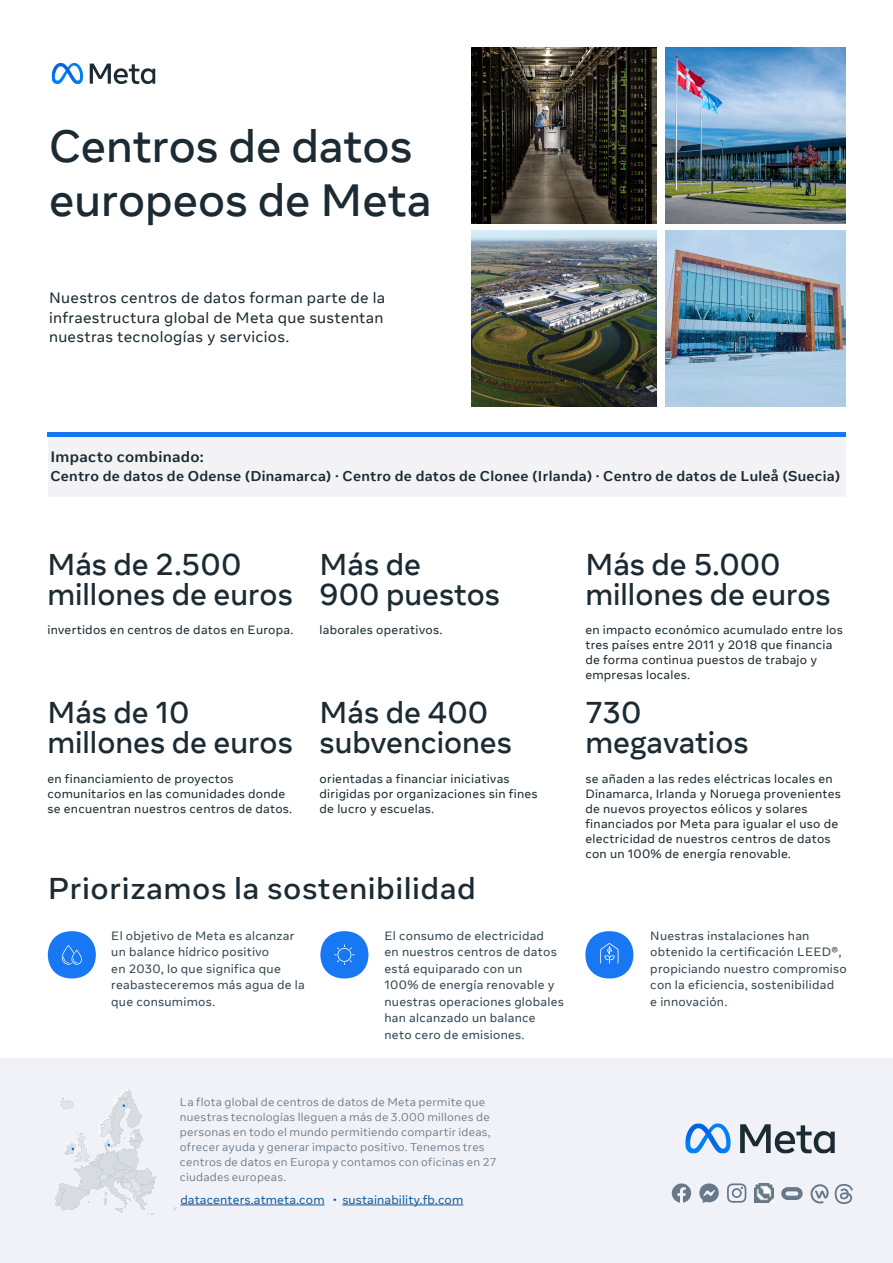
<style>
.page{position:relative;width:893px;height:1263px;background:#fff}
.page>*{position:absolute;margin:0;border:0;box-sizing:border-box;transform-origin:0 0}
.t1{font:500 45px/54px "Optimistic Display";color:#1c2b33}
.LARGE_NUMBER{font:500 30px/30px "Optimistic Display";color:#1c2b33}
.SUB_HEADER{font:500 30px "Optimistic";letter-spacing:.02em;color:#1c2b33}
.t2{font:15px/19.5px "Optimistic Text";letter-spacing:.02em;color:#1c2b33;text-align:justify}
.SUB_HEADER-2{font:700 15px "Optimistic Text";letter-spacing:.02em;color:#1c2b33}
.SUB_HEADER-3{font:700 14.1px "Optimistic Text";letter-spacing:.02em;color:#1c2b33}
.DESCRIPTION{font:12px/15px "Optimistic Text";letter-spacing:.02em;color:#1c2b33}
.DESCRIPTION-2{font:12px/16.5px "Optimistic Text";letter-spacing:.02em;color:#334753}
.DESCRIPTION-3{font:12px/16.5px "Optimistic Text";letter-spacing:.02em;color:#344854}
.DESCRIPTION-4{font:12px "Optimistic Text";letter-spacing:.01em;color:#175d9e}
.BODY_COPY_1ST{font:12px "Optimistic Text";letter-spacing:.01em;color:#175d9e}
.boilerplate{font:300 11.25px/15px "Optimistic Text";letter-spacing:.02em;color:#67788a}
</style>
<div class="page">
<img style="left:51px;top:63px;width:105px;height:21px">
<div style="left:48px;top:433px;width:798px;height:63px;background:#f3f3f6"></div>
<div style="left:48px;top:432px;width:798px;height:5px;background:#1877f2"></div>
<div style="left:48px;top:931px;width:48px;height:47px;background:#1877f2;border-radius:24px"></div>
<svg style="left:62px;top:945px;width:20px;height:20px"></svg>
<div style="left:585px;top:931px;width:48px;height:47px;background:#1877f2;border-radius:24px"></div>
<svg style="left:600px;top:943px;width:19px;height:20px"></svg>
<div style="left:320px;top:931px;width:48px;height:47px;background:#1877f2;border-radius:24px"></div>
<svg style="left:334px;top:944px;width:21px;height:21px"></svg>
<div style="left:0;top:1058px;width:893px;height:205px;background:#f1f2f7"></div>
<img style="left:55px;top:1089px;width:231px;height:126px">
<hr style="left:180px;top:1204px;width:145px;height:1px;background:#175d9e">
<hr style="left:342px;top:1204px;width:121px;height:1px;background:#175d9e">
<img style="left:685px;top:1123px;width:150px;height:31px">
<svg style="left:810px;top:1184px;width:19px;height:19px"></svg>
<svg style="left:672px;top:1183px;width:19px;height:20px"></svg>
<svg style="left:699px;top:1183px;width:20px;height:20px"></svg>
<svg style="left:727px;top:1183px;width:19px;height:20px"></svg>
<img style="left:755px;top:1183px;width:19px;height:20px">
<svg style="left:781px;top:1187px;width:22px;height:13px"></svg>
<svg style="left:835px;top:1184px;width:18px;height:20px"></svg>
<img style="left:665px;top:47px;width:180px;height:176px">
<img style="left:665px;top:230px;width:180px;height:176px">
<img style="left:472px;top:47px;width:185px;height:176px">
<img style="left:472px;top:230px;width:185px;height:176px">
<p class="t1" style="left:49px;top:120px;width:384px">Centros de datos europeos de Meta</p>
<p class="t2" style="left:49px;top:288px;width:338px">Nuestros centros de datos forman parte de la infraestructura global de Meta que sustentan nuestras tecnologías y servicios.</p>
<p class="SUB_HEADER-2" style="left:50px;top:447px;width:155px">Impacto combinado:</p>
<p class="SUB_HEADER-3" style="left:50px;top:467px;width:791px">Centro de datos de Odense (Dinamarca) · Centro de datos de Clonee (Irlanda) · Centro de datos de Luleå (Suecia)</p>
<p class="LARGE_NUMBER" style="left:47px;top:551px;width:247px">Más de 2.500 millones de euros</p>
<p class="DESCRIPTION" style="left:47px;top:623px;width:248px">invertidos en centros de datos en Europa.</p>
<p class="LARGE_NUMBER" style="left:47px;top:698px;width:247px">Más de 10 millones de euros</p>
<p class="DESCRIPTION" style="left:47px;top:771px;width:247px">en financiamiento de proyectos comunitarios en las comunidades donde se encuentran nuestros centros de datos.</p>
<p class="LARGE_NUMBER" style="left:320px;top:551px;width:182px">Más de<br>900 puestos</p>
<p class="DESCRIPTION" style="left:320px;top:623px;width:124px">laborales operativos.</p>
<p class="LARGE_NUMBER" style="left:320px;top:698px;width:194px">Más de 400 subvenciones</p>
<p class="DESCRIPTION" style="left:320px;top:771px;width:220px">orientadas a financiar iniciativas dirigidas por organizaciones sin fines de lucro y escuelas.</p>
<p class="SUB_HEADER" style="left:48px;top:869px;width:430px">Priorizamos la sostenibilidad</p>
<p class="LARGE_NUMBER" style="left:585px;top:551px;width:247px">Más de 5.000 millones de euros</p>
<p class="DESCRIPTION" style="left:585px;top:623px;width:259px">en impacto económico acumulado entre los tres países entre 2011 y 2018 que financia de forma continua puestos de trabajo y empresas locales.</p>
<p class="LARGE_NUMBER" style="left:585px;top:698px;width:58px">730</p>
<p class="LARGE_NUMBER" style="left:585px;top:728px;width:165px">megavatios</p>
<p class="DESCRIPTION" style="left:585px;top:771px;width:257px">se añaden a las redes eléctricas locales en Dinamarca, Irlanda y Noruega provenientes de nuevos proyectos eólicos y solares financiados por Meta para igualar el uso de electricidad de nuestros centros de datos con un 100% de energía renovable.</p>
<p class="DESCRIPTION-3" style="left:111px;top:928px;width:195px">El objetivo de Meta es alcanzar un balance hídrico positivo<br>en 2030, lo que significa que reabasteceremos más agua de la que consumimos.</p>
<p class="DESCRIPTION-2" style="left:385px;top:928px;width:181px">El consumo de electricidad<br>en nuestros centros de datos está equiparado con un<br>100% de energía renovable y nuestras operaciones globales han alcanzado un balance neto cero de emisiones.</p>
<p class="DESCRIPTION-2" style="left:650px;top:928px;width:198px">Nuestras instalaciones han obtenido la certificación LEED®, propiciando nuestro compromiso con la eficiencia, sostenibilidad<br>e innovación.</p>
<p class="boilerplate" style="left:180px;top:1095px;width:318px">La flota global de centros de datos de Meta permite que nuestras tecnologías lleguen a más de 3.000 millones de personas en todo el mundo permitiendo compartir ideas, ofrecer ayuda y generar impacto positivo. Tenemos tres centros de datos en Europa y contamos con oficinas en 27 ciudades europeas.</p>
<p class="DESCRIPTION-4" style="left:180px;top:1192px;width:146px">datacenters.atmeta.com</p>
<p class="BODY_COPY_1ST" style="left:333px;top:1192px;width:132px">• sustainability.fb.com</p>
</div>
